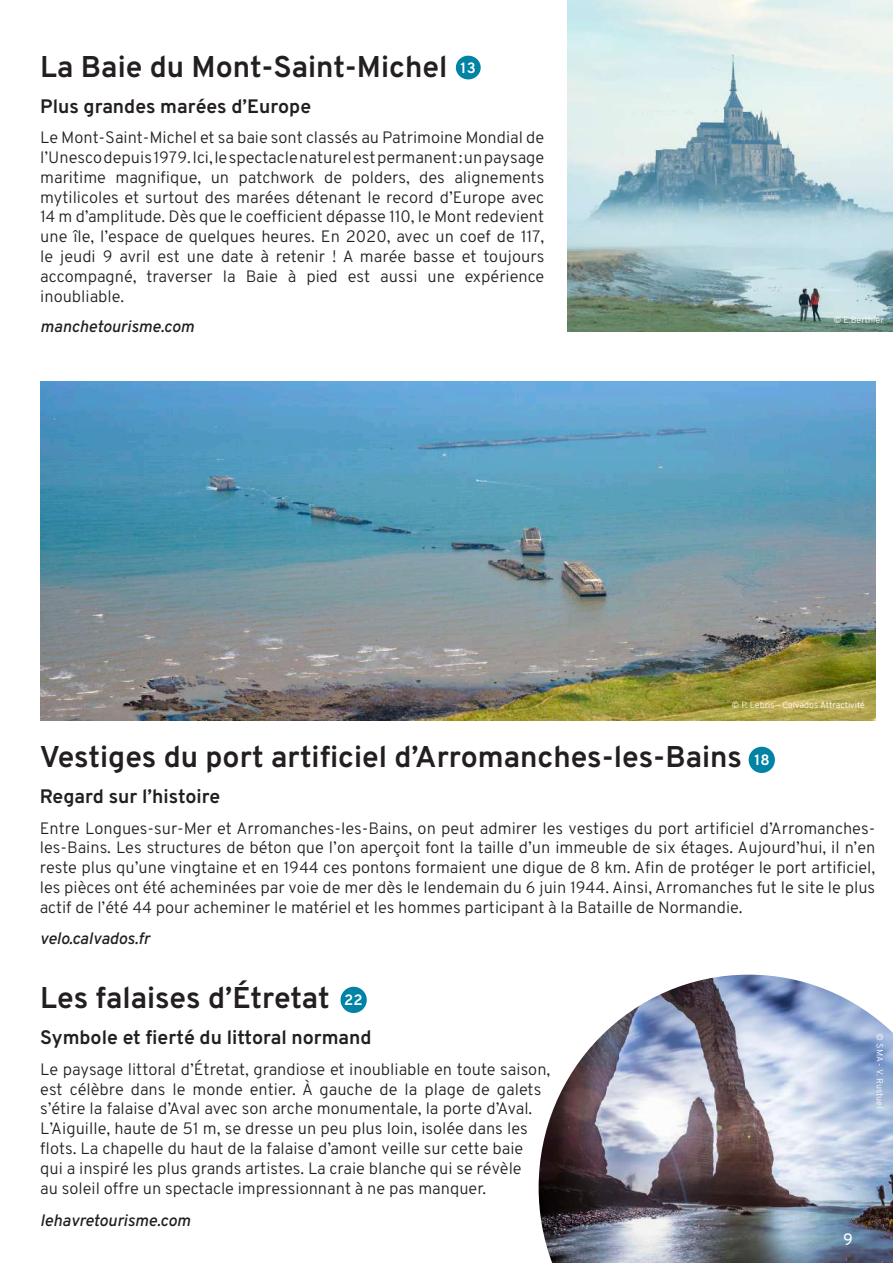
<style>
.page{position:relative;width:893px;height:1263px;background:#fff}
.page>*{position:absolute;margin:0;border:0;box-sizing:border-box;transform-origin:0 0}
.t1{font:700 30px "Overpass";color:#231f20}
.t2{font:700 19.5px "Overpass";color:#231f20}
.t3{font:300 16.5px/19.8px "Overpass";color:#231f20;text-align:justify}
.t4{font:italic 600 16.5px "Overpass";color:#231f20}
.t5{font:16.5px "Overpass";color:#fff}
.t6{font:700 15px "Overpass";color:#fff}
.t7{font:300 9px "Overpass";color:#fff}
</style>
<div class="page">
<img style="left:539px;top:975px;width:354px;height:288px">
<img style="left:568px;top:0;width:325px;height:331px">
<img style="left:40px;top:382px;width:836px;height:339px">
<div style="left:456px;top:56px;width:25px;height:23px;background:#0083a5;border-radius:50%"></div>
<div style="left:749px;top:747px;width:26px;height:26px;background:#0083a5;border-radius:50%"></div>
<div style="left:340px;top:987px;width:27px;height:26px;background:#0083a5;border-radius:50%"></div>
<h1 class="t1" style="left:40px;top:45px;width:409px">La Baie du Mont-Saint-Michel</h1>
<p class="t2" style="left:40px;top:92px;width:272px">Plus grandes marées d’Europe</p>
<p class="t3" style="left:40px;top:128px;width:506px">Le Mont-Saint-Michel et sa baie sont classés au Patrimoine Mondial de l’Unesco depuis 1979. Ici, le spectacle naturel est permanent : un paysage maritime magnifique, un patchwork de polders, des alignements mytilicoles et surtout des marées détenant le record d’Europe avec 14 m d’amplitude. Dès que le coefficient dépasse 110, le Mont redevient une île, l’espace de quelques heures. En 2020, avec un coef de 117, le jeudi 9 avril est une date à retenir ! A marée basse et toujours accompagné, traverser la Baie à pied est aussi une expérience inoubliable.</p>
<p class="t4" style="left:40px;top:315px;width:155px">manchetourisme.com</p>
<p class="t6" style="left:461px;top:57px;width:17px">13</p>
<p class="t7" style="left:833px;top:314px;width:52px">© E.Berthier</p>
<p class="t7" style="left:731px;top:699px;width:135px">© P. Lebris - Calvados Attractivité</p>
<h1 class="t1" style="left:40px;top:735px;width:704px">Vestiges du port artificiel d’Arromanches-les-Bains</h1>
<p class="t2" style="left:40px;top:782px;width:182px">Regard sur l’histoire</p>
<p class="t3" style="left:40px;top:818px;width:837px">Entre Longues-sur-Mer et Arromanches-les-Bains, on peut admirer les vestiges du port artificiel d’Arromanches&shy;les-Bains. Les structures de béton que l’on aperçoit font la taille d’un immeuble de six étages. Aujourd’hui, il n’en reste plus qu’une vingtaine et en 1944 ces pontons formaient une digue de 8 km. Afin de protéger le port artificiel, les pièces ont été acheminées par voie de mer dès le lendemain du 6 juin 1944. Ainsi, Arromanches fut le site le plus actif de l’été 44 pour acheminer le matériel et les hommes participant à la Bataille de Normandie.</p>
<p class="t4" style="left:40px;top:926px;width:112px">velo.calvados.fr</p>
<p class="t6" style="left:754px;top:749px;width:17px">18</p>
<h1 class="t1" style="left:40px;top:976px;width:291px">Les falaises d’Étretat</h1>
<p class="t2" style="left:40px;top:1023px;width:333px">Symbole et fierté du littoral normand</p>
<p class="t3" style="left:40px;top:1059px;width:512px;text-align:left">Le paysage littoral d’Étretat, grandiose et inoubliable en toute saison, est célèbre dans le monde entier. À gauche de la plage de galets s’étire la falaise d’Aval avec son arche monumentale, la porte d’Aval.<br>L’Aiguille, haute de 51 m, se dresse un peu plus loin, isolée dans les flots. La chapelle du haut de la falaise d’amont veille sur cette baie<br>qui a inspiré les plus grands artistes. La craie blanche qui se révèle<br>au soleil offre un spectacle impressionnant à ne pas manquer.</p>
<p class="t4" style="left:40px;top:1208px;width:152px">lehavretourisme.com</p>
<p class="t6" style="left:344px;top:989px;width:20px">22</p>
<p class="t7" style="left:886px;top:1033px;width:76px;rotate:90deg">© SMA - V. Rustuel</p>
<p class="t5" style="left:843px;top:1227px;width:11px">9</p>
</div>
